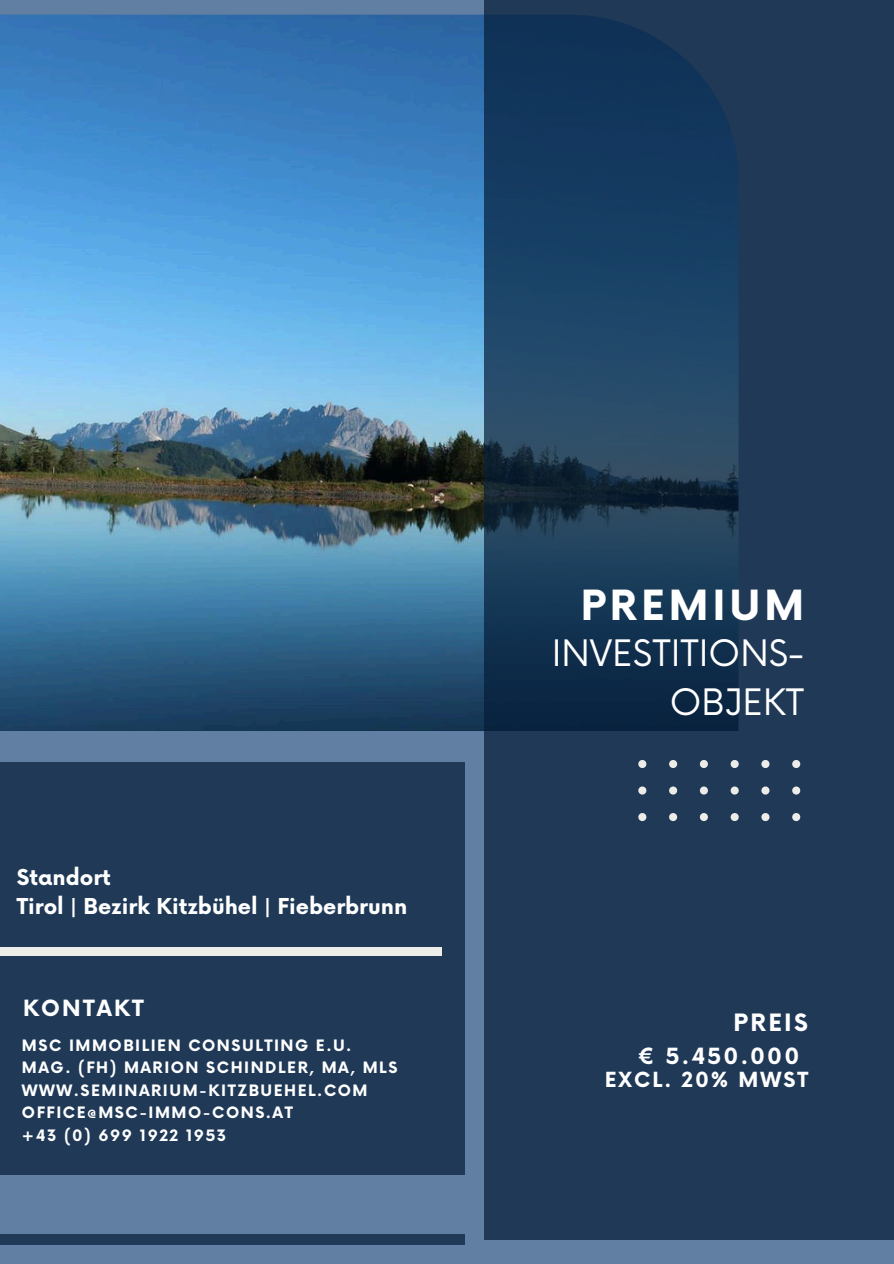
<style>
.page{position:relative;width:894px;height:1264px;background:#fff}
.page>*{position:absolute;margin:0;border:0;box-sizing:border-box;transform-origin:0 0}
.t1{font:700 40.5px "Now";letter-spacing:.1em;color:#fff}
.t2{font:35.55px/49.5px "Now";color:#fff;text-align:right}
.t3{font:700 23.25px "Now";letter-spacing:.1em;color:#fff}
.t4{font:700 21.75px "Now";letter-spacing:.1em;color:#fff}
.t5{font:700 21.3px/29.2px "Now";color:#fff}
.t6{font:700 20.25px "Now";letter-spacing:.1em;color:#fff}
.t7{font:700 15.3px/22.5px "Now";letter-spacing:.1em;color:#fff}
</style>
<div class="page">
<div style="left:0;top:0;width:893px;height:1263px;background:#607fa2"></div>
<img style="left:0;top:15px;width:483px;height:715px">
<svg style="left:483px;top:0;width:410px;height:1239px;background:#1d3a58"></svg>
<div style="left:0;top:762px;width:464px;height:412px;background:#1f3957"></div>
<div style="left:0;top:946px;width:441px;height:9px;background:#ecece9"></div>
<div style="left:0;top:1234px;width:465px;height:10px;background:#1f3957"></div>
<svg style="left:638px;top:760px;width:8px;height:8px"></svg>
<svg style="left:669px;top:760px;width:8px;height:8px"></svg>
<svg style="left:699px;top:760px;width:8px;height:8px"></svg>
<svg style="left:730px;top:760px;width:8px;height:8px"></svg>
<svg style="left:761px;top:760px;width:8px;height:8px"></svg>
<svg style="left:792px;top:760px;width:8px;height:8px"></svg>
<svg style="left:638px;top:786px;width:8px;height:8px"></svg>
<svg style="left:669px;top:786px;width:8px;height:8px"></svg>
<svg style="left:699px;top:786px;width:8px;height:8px"></svg>
<svg style="left:730px;top:786px;width:8px;height:8px"></svg>
<svg style="left:761px;top:786px;width:8px;height:8px"></svg>
<svg style="left:792px;top:786px;width:8px;height:8px"></svg>
<svg style="left:638px;top:813px;width:8px;height:8px"></svg>
<svg style="left:669px;top:813px;width:8px;height:8px"></svg>
<svg style="left:699px;top:813px;width:8px;height:8px"></svg>
<svg style="left:730px;top:813px;width:8px;height:8px"></svg>
<svg style="left:761px;top:813px;width:8px;height:8px"></svg>
<svg style="left:792px;top:813px;width:8px;height:8px"></svg>
<h3 class="t5" style="left:17px;top:861px;width:392px">Standort<br>Tirol | Bezirk Kitzbühel | Fieberbrunn</h3>
<h3 class="t4" style="left:23px;top:991px;width:122px">KONTAKT</h3>
<p class="t7" style="left:22px;top:1033px;width:377px">MSC IMMOBILIEN CONSULTING E.U.<br>MAG. (FH) MARION SCHINDLER, MA, MLS<br>WWW.SEMINARIUM-KITZBUEHEL.COM<br>OFFICE@MSC-IMMO-CONS.AT<br>+43 (0) 699 1922 1953</p>
<h1 class="t1" style="left:580px;top:575px;width:225px">PREMIUM</h1>
<h2 class="t2" style="left:551px;top:625px;width:254px">INVESTITIONS-<br>OBJEKT</h2>
<h3 class="t3" style="left:733px;top:1005px;width:76px">PREIS</h3>
<h3 class="t4" style="left:638px;top:1039px;width:162px">€ 5.450.000</h3>
<h3 class="t6" style="left:604px;top:1064px;width:205px">EXCL. 20% MWST</h3>
</div>
